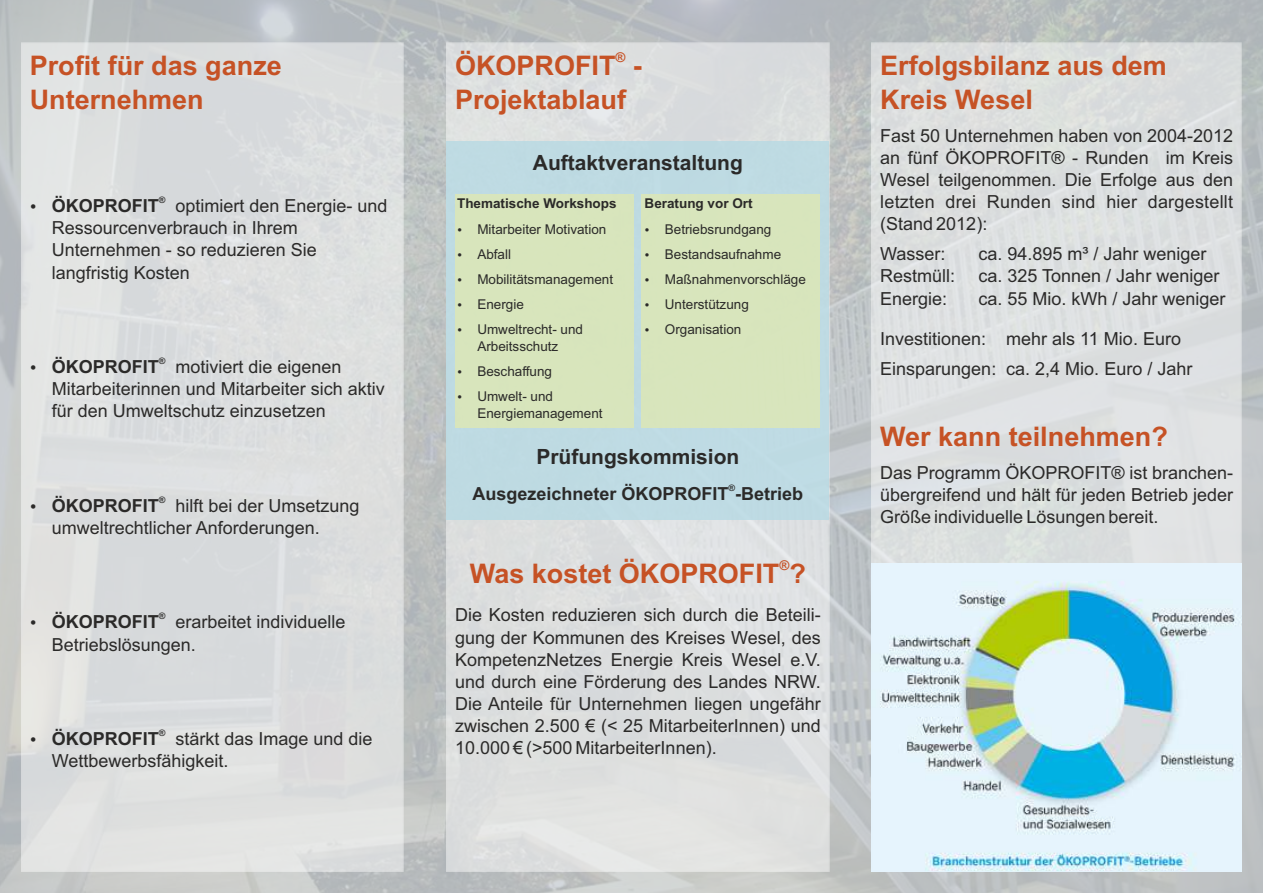
<style>
.page{position:relative;width:1263px;height:893px;background:#fff}
.page>*{position:absolute;margin:0;border:0;box-sizing:border-box;transform-origin:0 0}
.t1{font:700 27px/33.2px "Arial";color:#c65225}
.t2{font:700 21px "Arial";color:#2b2a29}
.t3{font:18px/22px "Arial";color:#2b2a29}
.t4{font:700 18px "Arial";color:#2b2a29}
.t5{font:13.5px/25.2px "Arial";color:#2b2a29}
.t6{font:700 13.5px "Arial";color:#2b2a29}
.t7{font:700 13.5px "Arial";color:#c65225}
.t8{font:700 9px "Arial";color:#2b2a29}
.s1{font-weight:700}
</style>
<div class="page">
<img style="left:0;top:0;width:1263px;height:893px">
<div style="left:21px;top:43px;width:383px;height:829px;background:#dddede"></div>
<div style="left:446px;top:43px;width:383px;height:829px;background:#dddfdf"></div>
<div style="left:446px;top:141px;width:383px;height:379px;background:#bedbe3"></div>
<div style="left:455px;top:194px;width:178px;height:234px;background:#d8e5bc"></div>
<div style="left:641px;top:194px;width:179px;height:234px;background:#d8e5bc"></div>
<div style="left:872px;top:43px;width:370px;height:520px;background:#dde0df"></div>
<img style="left:872px;top:563px;width:370px;height:309px">
<svg style="left:31px;top:504px;width:4px;height:4px"></svg>
<svg style="left:31px;top:621px;width:4px;height:4px"></svg>
<svg style="left:31px;top:365px;width:4px;height:5px"></svg>
<svg style="left:31px;top:737px;width:4px;height:5px"></svg>
<svg style="left:31px;top:204px;width:4px;height:5px"></svg>
<h1 class="t1" style="left:30px;top:52px;width:254px">Profit für das ganze<br>Unternehmen</h1>
<p class="t3" style="left:52px;top:196px;width:337px"><span class="s1">ÖKOPROFIT</span> optimiert den Energie- und<br>Ressourcenverbrauch in Ihrem<br>Unternehmen - so reduzieren Sie langfristig Kosten</p>
<p class="t8" style="left:159px;top:197px;width:8px">®</p>
<p class="t3" style="left:52px;top:357px;width:335px"><span class="s1">ÖKOPROFIT</span> motiviert die eigenen<br>Mitarbeiterinnen und Mitarbeiter sich aktiv für den Umweltschutz einzusetzen</p>
<p class="t8" style="left:159px;top:357px;width:8px">®</p>
<p class="t3" style="left:52px;top:496px;width:309px"><span class="s1">ÖKOPROFIT</span> hilft bei der Umsetzung umweltrechtlicher Anforderungen.</p>
<p class="t8" style="left:159px;top:496px;width:8px">®</p>
<p class="t3" style="left:52px;top:613px;width:295px"><span class="s1">ÖKOPROFIT</span> erarbeitet individuelle<br>Betriebslösungen.</p>
<p class="t8" style="left:159px;top:613px;width:8px">®</p>
<p class="t3" style="left:52px;top:729px;width:322px"><span class="s1">ÖKOPROFIT</span> stärkt das Image und die<br>Wettbewerbsfähigkeit.</p>
<p class="t8" style="left:159px;top:729px;width:8px">®</p>
<h1 class="t1" style="left:455px;top:52px;width:188px">ÖKOPROFIT -<br>Projektablauf</h1>
<p class="t7" style="left:615px;top:52px;width:11px">®</p>
<p class="t2" style="left:533px;top:155px;width:212px">Auftaktveranstaltung</p>
<p class="t6" style="left:457px;top:199px;width:161px">Thematische Workshops</p>
<p class="t6" style="left:645px;top:199px;width:110px">Beratung vor Ort</p>
<p class="t5" style="left:477px;top:218px;width:131px">Mitarbeiter Motivation<br>Abfall</p>
<p class="t5" style="left:477px;top:268px;width:137px">Mobilitätsmanagement<br>Energie<br>Umweltrecht- und</p>
<p class="t5" style="left:477px;top:335px;width:83px">Arbeitsschutz</p>
<p class="t5" style="left:477px;top:360px;width:76px">Beschaffung</p>
<p class="t5" style="left:477px;top:389px;width:127px;line-height:16.6px">Umwelt- und<br>Energiemanagement</p>
<p class="t5" style="left:665px;top:218px;width:118px">Betriebsrundgang<br>Bestandsaufnahme</p>
<p class="t5" style="left:665px;top:268px;width:143px">Maßnahmenvorschläge</p>
<p class="t5" style="left:665px;top:318px;width:78px">Organisation</p>
<p class="t5" style="left:665px;top:293px;width:86px">Unterstützung</p>
<p class="t2" style="left:536px;top:448px;width:205px">Prüfungskommision</p>
<p class="t4" style="left:472px;top:487px;width:332px">Ausgezeichneter ÖKOPROFIT -Betrieb</p>
<p class="t8" style="left:728px;top:484px;width:8px">®</p>
<h1 class="t1" style="left:470px;top:560px;width:337px">Was kostet ÖKOPROFIT ?</h1>
<p class="t7" style="left:779px;top:560px;width:11px">®</p>
<p class="t3" style="left:455px;top:606px;width:367px;text-align:justify">Die Kosten reduzieren sich durch die Beteili&shy;gung der Kommunen des Kreises Wesel, des KompetenzNetzes Energie Kreis Wesel e.V. und durch eine Förderung des Landes NRW.<br>Die Anteile für Unternehmen liegen ungefähr zwischen 2.500 € (&lt; 25 MitarbeiterInnen) und 10.000 € (&gt;500 MitarbeiterInnen).</p>
<h1 class="t1" style="left:880px;top:52px;width:288px">Erfolgsbilanz aus dem<br>Kreis Wesel</h1>
<p class="t3" style="left:880px;top:126px;width:354px;text-align:justify">Fast 50 Unternehmen haben von 2004-2012 an fünf ÖKOPROFIT® - Runden im Kreis Wesel teilgenommen. Die Erfolge aus den letzten drei Runden sind hier dargestellt (Stand 2012):</p>
<p class="t3" style="left:880px;top:245px;width:67px">Wasser:</p>
<p class="t3" style="left:978px;top:245px;width:230px">ca. 94.895 m³ / Jahr weniger</p>
<p class="t3" style="left:880px;top:267px;width:77px">Restmüll:</p>
<p class="t3" style="left:978px;top:267px;width:242px">ca. 325 Tonnen / Jahr weniger</p>
<p class="t3" style="left:880px;top:289px;width:69px">Energie:</p>
<p class="t3" style="left:978px;top:289px;width:249px">ca. 55 Mio. kWh / Jahr weniger</p>
<p class="t3" style="left:880px;top:325px;width:314px;line-height:30.2px">Investitionen: mehr als 11 Mio. Euro<br>Einsparungen: ca. 2,4 Mio. Euro / Jahr</p>
<h1 class="t1" style="left:880px;top:422px;width:289px">Wer kann teilnehmen?</h1>
<p class="t3" style="left:880px;top:463px;width:354px;text-align:justify">Das Programm ÖKOPROFIT® ist branchen&shy;übergreifend und hält für jeden Betrieb jeder Größe individuelle Lösungen bereit.</p>
</div>
